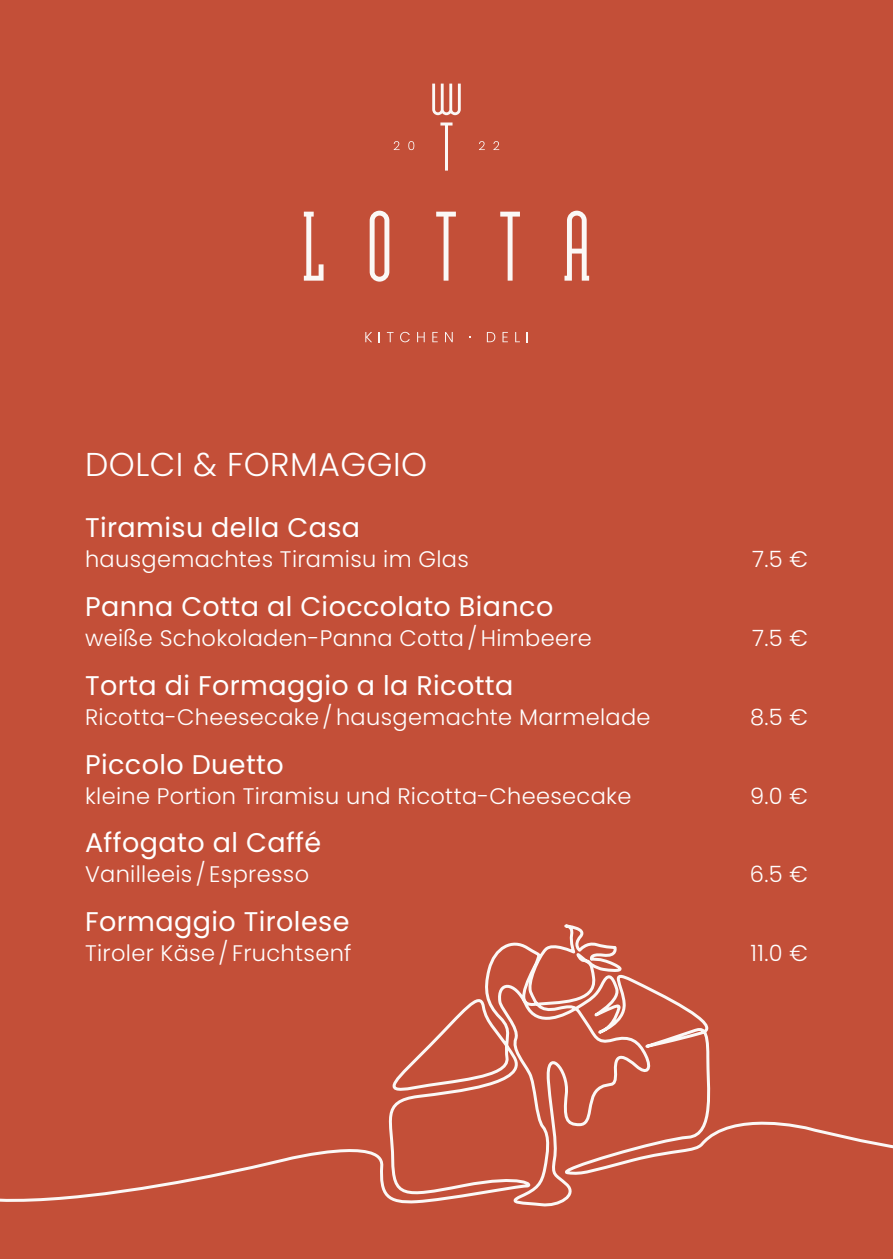
<style>
.page{position:relative;width:893px;height:1259px;background:#c34f38}
.page>*{position:absolute;margin:0;border:0;box-sizing:border-box;transform-origin:0 0}
.t1{font:300 33px "Poppins";letter-spacing:.015em;color:#fff}
.t2{font:27px "Poppins";letter-spacing:.015em;color:#fff}
.t3{font:300 22.5px "Poppins";letter-spacing:.015em;color:#fff}
</style>
<div class="page">
<svg style="left:564px;top:211px;width:25px;height:70px"></svg>
<svg style="left:500px;top:212px;width:20px;height:69px"></svg>
<svg style="left:436px;top:212px;width:20px;height:69px"></svg>
<svg style="left:370px;top:211px;width:19px;height:71px"></svg>
<svg style="left:304px;top:212px;width:20px;height:69px"></svg>
<svg style="left:515px;top:332px;width:5px;height:10px"></svg>
<svg style="left:502px;top:332px;width:6px;height:10px"></svg>
<svg style="left:487px;top:332px;width:8px;height:10px"></svg>
<svg style="left:445px;top:332px;width:8px;height:10px"></svg>
<svg style="left:432px;top:332px;width:6px;height:10px"></svg>
<svg style="left:417px;top:332px;width:8px;height:10px"></svg>
<svg style="left:400px;top:332px;width:10px;height:10px"></svg>
<svg style="left:387px;top:332px;width:7px;height:10px"></svg>
<svg style="left:365px;top:332px;width:7px;height:10px"></svg>
<svg style="left:493px;top:141px;width:6px;height:9px"></svg>
<svg style="left:479px;top:141px;width:6px;height:9px"></svg>
<svg style="left:408px;top:141px;width:6px;height:9px"></svg>
<svg style="left:394px;top:141px;width:6px;height:9px"></svg>
<svg style="left:440px;top:122px;width:12px;height:49px"></svg>
<svg style="left:432px;top:84px;width:29px;height:31px"></svg>
<svg style="left:0;top:924px;width:893px;height:283px"></svg>
<h1 class="t1" style="left:85px;top:445px;width:344px">DOLCI &amp; FORMAGGIO</h1>
<p class="t2" style="left:85px;top:512px;width:277px">Tiramisu della Casa</p>
<p class="t3" style="left:85px;top:546px;width:385px">hausgemachtes Tiramisu im Glas</p>
<p class="t3" style="left:752px;top:546px;width:57px">7.5 €</p>
<p class="t2" style="left:85px;top:591px;width:470px">Panna Cotta al Cioccolato Bianco</p>
<p class="t3" style="left:85px;top:625px;width:508px">weiße Schokoladen-Panna Cotta/Himbeere</p>
<p class="t3" style="left:752px;top:625px;width:57px">7.5 €</p>
<p class="t2" style="left:85px;top:670px;width:430px">Torta di Formaggio a la Ricotta</p>
<p class="t3" style="left:85px;top:704px;width:567px">Ricotta-Cheesecake/hausgemachte Marmelade</p>
<p class="t3" style="left:750px;top:704px;width:59px">8.5 €</p>
<p class="t2" style="left:85px;top:748px;width:200px">Piccolo Duetto</p>
<p class="t3" style="left:85px;top:783px;width:548px">kleine Portion Tiramisu und Ricotta-Cheesecake</p>
<p class="t3" style="left:750px;top:783px;width:59px">9.0 €</p>
<p class="t2" style="left:85px;top:827px;width:238px">Affogato al Caffé</p>
<p class="t3" style="left:85px;top:861px;width:226px">Vanilleeis / Espresso</p>
<p class="t3" style="left:750px;top:861px;width:60px">6.5 €</p>
<p class="t2" style="left:85px;top:906px;width:266px">Formaggio Tirolese</p>
<p class="t3" style="left:85px;top:940px;width:268px">Tiroler Käse/ Fruchtsenf</p>
<p class="t3" style="left:751px;top:940px;width:59px">11.0 €</p>
</div>
